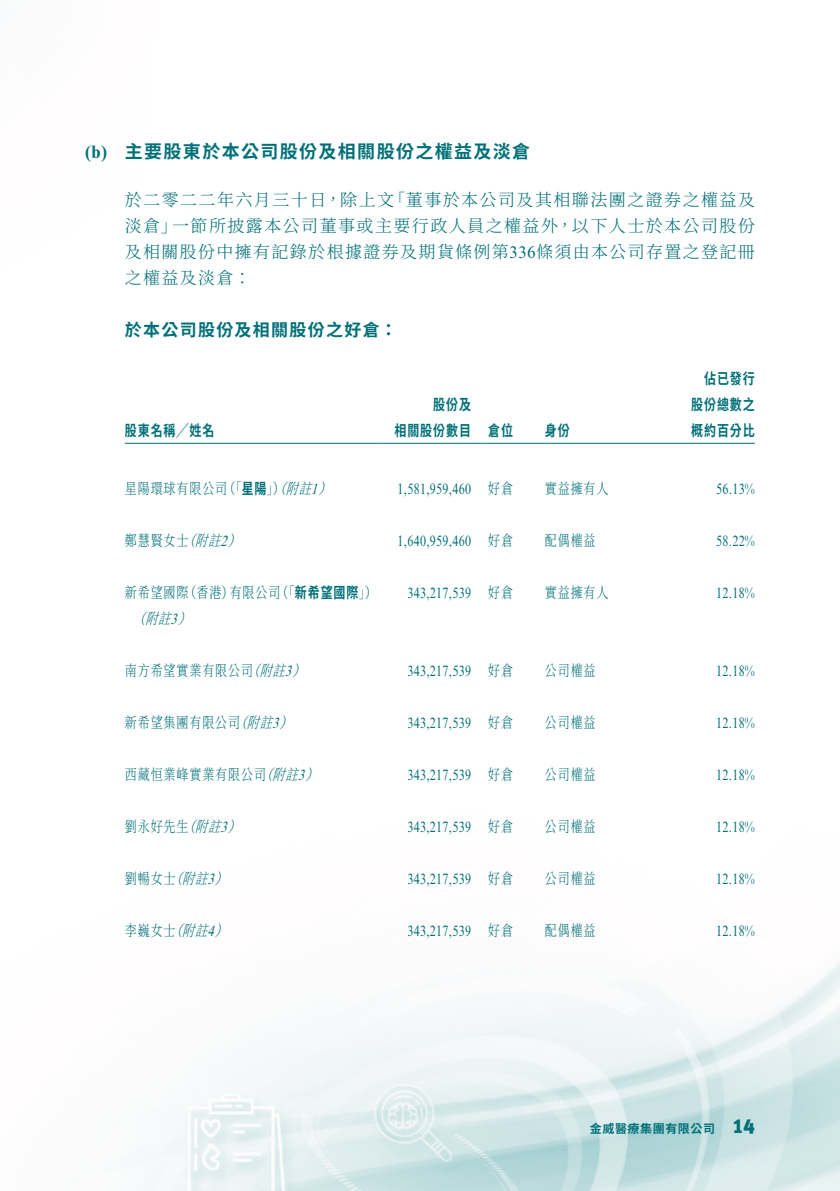
<style>
.page{position:relative;width:840px;height:1191px;background:#fff}
.page>*{position:absolute;margin:0;border:0;box-sizing:border-box;transform-origin:0 0}
.t1{font:20px "Meta Black Lf";color:#007078}
.Heading_2{font:700 18px "Source Han Sans TC";letter-spacing:.075em;color:#007078}
.Heading_2-2{font:700 18px "Times New Roman MT Std";color:#007078}
.Body_Text{font:300 17px/26px "Source Han Serif TC";letter-spacing:.085em;color:#007078}
.Heading_3{font:700 17px "Source Han Sans TC";letter-spacing:.075em;color:#007078}
.Body_Text-2{font:15px "Times New Roman MT Std";letter-spacing:.025em;color:#007078;scale:.8 1}
.Body_Text-3{font:300 15px/26px "Source Han Serif TC";letter-spacing:.075em;color:#007078;scale:.8 1}
.Body_Text-4{font:700 15px "Source Han Sans TC";letter-spacing:.075em;color:#007078;scale:.8 1}
.Body_Text-5{font:italic 300 15px "Source Han Serif TC";color:#007078;scale:.8 1}
.t2{font:700 12px "Source Han Sans TC";letter-spacing:.05em;color:#007078}
.s1{font-family:"Times New Roman MT Std";font-weight:400}
.s2{font-family:"Adobe Ming Std";font-weight:300}
.s3{font-family:"Source Han Sans TC";font-weight:700}
.s4{font-style:italic}
.s5{font-family:"Source Han Serif TC";font-weight:300}
.s6{font-family:"Times New Roman MT Std";font-weight:400;font-style:italic}
</style>
<div class="page">
<img style="left:124px;top:442px;width:715px;height:749px">
<hr style="left:125px;top:443px;width:255px;height:1px;background:#007078">
<hr style="left:380px;top:443px;width:102px;height:1px;background:#007078">
<hr style="left:482px;top:443px;width:62px;height:1px;background:#007078">
<hr style="left:544px;top:443px;width:119px;height:1px;background:#007078">
<hr style="left:663px;top:443px;width:91px;height:1px;background:#007078">
<p class="Heading_2-2" style="left:85px;top:140px;width:23px">b( )</p>
<p class="Heading_2" style="left:125px;top:141px;width:407px">主要股東於本公司股份及相關股份之權益及淡倉</p>
<p class="Body_Text" style="left:172px;top:187px;width:584px;text-indent:-47px">於二零二二年六月三十日，除上文<br>一節所披露本公司董事或主要行政人員之權益外，以下人士於本公司股份</p>
<p class="Body_Text" style="left:388px;top:187px;width:368px">「董事於本公司及其相聯法團之證券之權益及</p>
<p class="Body_Text" style="left:125px;top:213px;width:631px">淡倉」<br>及相關股份中擁有記錄於根據證券及期貨條例第<span class="s1">336</span>條須由本公司存置之登記冊之權益及淡倉：</p>
<p class="Heading_3" style="left:125px;top:320px;width:273px">於本公司股份及相關股份之好倉：</p>
<p class="Body_Text-4" style="left:125px;top:422px;width:113px">股東名稱<span class="s2">╱</span>姓名</p>
<p class="Body_Text-4" style="left:433px;top:396px;width:49px">股份及</p>
<p class="Body_Text-4" style="left:394px;top:422px;width:97px">相關股份數目</p>
<p class="Body_Text-4" style="left:488px;top:422px;width:33px">倉位</p>
<p class="Body_Text-4" style="left:544px;top:422px;width:33px">身份</p>
<p class="Body_Text-4" style="left:703px;top:370px;width:65px">佔已發行</p>
<p class="Body_Text-4" style="left:690px;top:396px;width:81px">股份總數之</p>
<p class="Body_Text-4" style="left:690px;top:422px;width:81px">概約百分比</p>
<p class="Body_Text-3" style="left:223px;top:476px;width:94px">（「<span class="s3">星陽</span>」）<span class="s4">（</span></p>
<p class="Body_Text-5" style="left:311px;top:480px;width:40px">）<span class="s1">1</span></p>
<p class="Body_Text-3" style="left:125px;top:476px;width:129px">星陽環球有限公司</p>
<p class="Body_Text-5" style="left:285px;top:480px;width:47px">附註</p>
<p class="Body_Text-2" style="left:397px;top:480px;width:93px">1,581,959,460</p>
<p class="Body_Text-3" style="left:488px;top:476px;width:33px">好倉</p>
<p class="Body_Text-3" style="left:544px;top:476px;width:81px">實益擁有人</p>
<p class="Body_Text-2" style="left:715px;top:480px;width:50px">56.13%</p>
<p class="Body_Text-5" style="left:183px;top:532px;width:31px">（</p>
<p class="Body_Text-5" style="left:220px;top:532px;width:40px">）<span class="s1">2</span></p>
<p class="Body_Text-3" style="left:125px;top:528px;width:135px">鄭慧賢女士<span class="s4">附註</span></p>
<p class="Body_Text-2" style="left:397px;top:532px;width:93px">1,640,959,460</p>
<p class="Body_Text-3" style="left:488px;top:528px;width:33px">好倉</p>
<p class="Body_Text-3" style="left:544px;top:528px;width:65px">配偶權益</p>
<p class="Body_Text-2" style="left:715px;top:532px;width:50px">58.22%</p>
<p class="Body_Text-4" style="left:276px;top:584px;width:127px"><span class="s5">（「</span>新希望國際 <span class="s5">(「</span></p>
<p class="Body_Text-3" style="left:170px;top:580px;width:40px;text-indent:-46px">新希望國際<br><span class="s4">(</span><span class="s6">3</span></p>
<p class="Body_Text-3" style="left:184px;top:580px;width:63px">（香港）</p>
<p class="Body_Text-3" style="left:229px;top:580px;width:65px">有限公司</p>
<p class="Body_Text-5" style="left:133px;top:610px;width:31px">（</p>
<p class="Body_Text-5" style="left:145px;top:610px;width:47px">附註</p>
<p class="Body_Text-2" style="left:407px;top:584px;width:81px">343,217,539</p>
<p class="Body_Text-3" style="left:488px;top:580px;width:33px">好倉</p>
<p class="Body_Text-3" style="left:544px;top:580px;width:81px">實益擁有人</p>
<p class="Body_Text-2" style="left:715px;top:584px;width:50px">12.18%</p>
<p class="Body_Text-3" style="left:125px;top:658px;width:215px">南方希望實業有限公司<span class="s4">附註</span></p>
<p class="Body_Text-5" style="left:247px;top:662px;width:31px">（</p>
<p class="Body_Text-5" style="left:285px;top:662px;width:40px">）<span class="s1">3</span></p>
<p class="Body_Text-2" style="left:407px;top:662px;width:81px">343,217,539</p>
<p class="Body_Text-3" style="left:488px;top:658px;width:33px">好倉</p>
<p class="Body_Text-3" style="left:544px;top:658px;width:65px">公司權益</p>
<p class="Body_Text-2" style="left:715px;top:662px;width:50px">12.18%</p>
<p class="Body_Text-3" style="left:125px;top:710px;width:199px">新希望集團有限公司<span class="s4">附註</span></p>
<p class="Body_Text-5" style="left:234px;top:714px;width:31px">（</p>
<p class="Body_Text-5" style="left:272px;top:714px;width:40px">）<span class="s1">3</span></p>
<p class="Body_Text-2" style="left:407px;top:714px;width:81px">343,217,539</p>
<p class="Body_Text-3" style="left:488px;top:710px;width:33px">好倉</p>
<p class="Body_Text-3" style="left:544px;top:710px;width:65px">公司權益</p>
<p class="Body_Text-2" style="left:715px;top:714px;width:50px">12.18%</p>
<p class="Body_Text-5" style="left:260px;top:766px;width:31px">（</p>
<p class="Body_Text-5" style="left:297px;top:766px;width:40px">）<span class="s1">3</span></p>
<p class="Body_Text-3" style="left:125px;top:762px;width:231px">西藏恒業峰實業有限公司<span class="s4">附註</span></p>
<p class="Body_Text-2" style="left:407px;top:766px;width:81px">343,217,539</p>
<p class="Body_Text-3" style="left:488px;top:762px;width:33px">好倉</p>
<p class="Body_Text-3" style="left:544px;top:762px;width:65px">公司權益</p>
<p class="Body_Text-2" style="left:715px;top:766px;width:50px">12.18%</p>
<p class="Body_Text-5" style="left:183px;top:818px;width:31px">（</p>
<p class="Body_Text-5" style="left:220px;top:818px;width:40px">）<span class="s1">3</span></p>
<p class="Body_Text-3" style="left:125px;top:814px;width:135px">劉永好先生<span class="s4">附註</span></p>
<p class="Body_Text-2" style="left:407px;top:818px;width:81px">343,217,539</p>
<p class="Body_Text-3" style="left:488px;top:814px;width:33px">好倉</p>
<p class="Body_Text-3" style="left:544px;top:814px;width:65px">公司權益</p>
<p class="Body_Text-2" style="left:715px;top:818px;width:50px">12.18%</p>
<p class="Body_Text-5" style="left:170px;top:870px;width:31px">（</p>
<p class="Body_Text-5" style="left:207px;top:870px;width:40px">）<span class="s1">3</span></p>
<p class="Body_Text-3" style="left:125px;top:866px;width:119px">劉暢女士<span class="s4">附註</span></p>
<p class="Body_Text-2" style="left:407px;top:870px;width:81px">343,217,539</p>
<p class="Body_Text-3" style="left:488px;top:866px;width:33px">好倉</p>
<p class="Body_Text-3" style="left:544px;top:866px;width:65px">公司權益</p>
<p class="Body_Text-2" style="left:715px;top:870px;width:50px">12.18%</p>
<p class="Body_Text-5" style="left:170px;top:922px;width:31px">（</p>
<p class="Body_Text-5" style="left:207px;top:922px;width:40px">）<span class="s1">4</span></p>
<p class="Body_Text-3" style="left:125px;top:918px;width:119px">李巍女士<span class="s4">附註</span></p>
<p class="Body_Text-2" style="left:407px;top:922px;width:81px">343,217,539</p>
<p class="Body_Text-3" style="left:488px;top:918px;width:33px">好倉</p>
<p class="Body_Text-3" style="left:544px;top:918px;width:65px">配偶權益</p>
<p class="Body_Text-2" style="left:715px;top:922px;width:50px">12.18%</p>
<p class="t2" style="left:589px;top:1121px;width:127px">金威醫療集團有限公司</p>
<h1 class="t1" style="left:732px;top:1114px;width:24px">14</h1>
</div>
